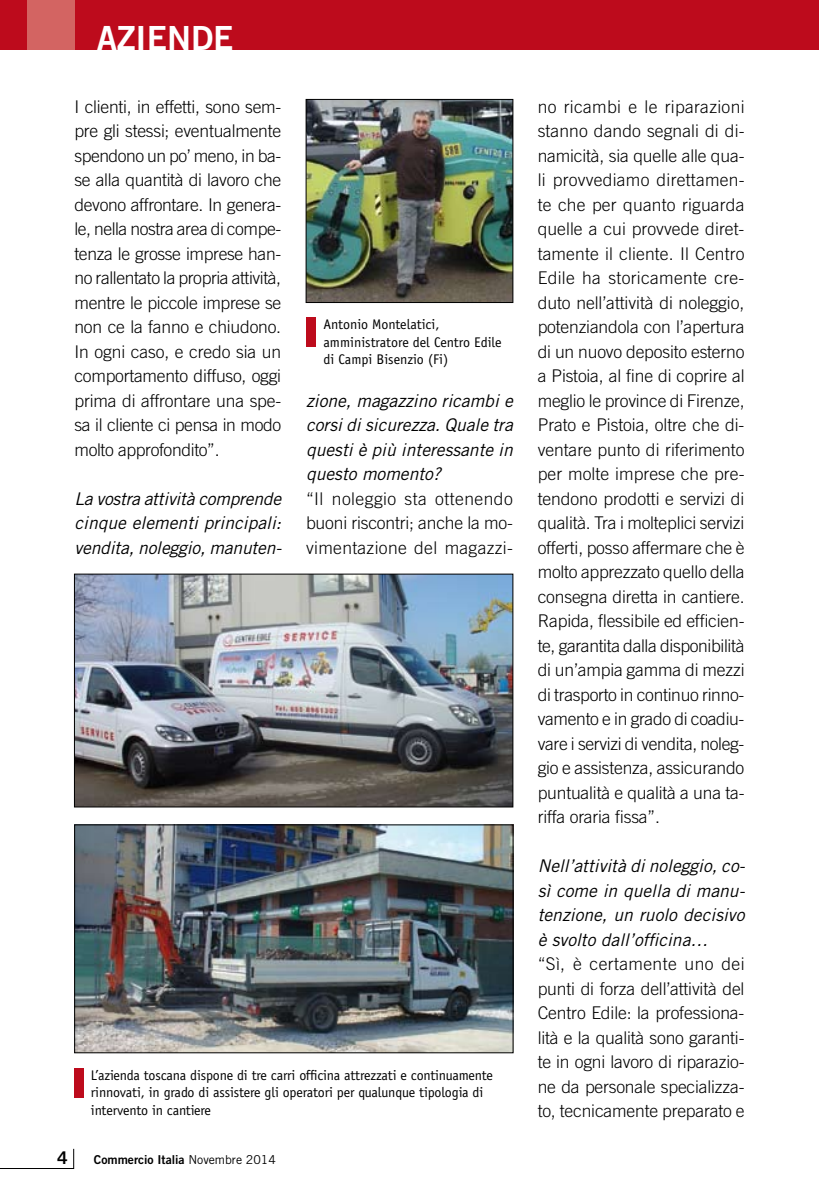
<style>
.page{position:relative;width:819px;height:1191px;background:#fff}
.page>*{position:absolute;margin:0;border:0;box-sizing:border-box;transform-origin:0 0}
.t1{font:33.25px "Trade Gothic LT Std Bd 2";color:#fff}
.t2{font:300 17.5px/24.5px "Trade Gothic LT Std";letter-spacing:-.01em;color:#000;text-align:justify}
.t3{font:italic 17.5px/24.5px "Trade Gothic LT Std";color:#000;text-align:justify}
.t4{font:17.5px "Trade Gothic LT Std Bd 2";color:#000}
.t5{font:14px/17.5px "Officina Sans Std";letter-spacing:-.01em;color:#000}
.t6{font:12.25px "Trade Gothic LT Std Bd 2";color:#000}
.s1{font-family:"Trade Gothic LT Std"}
</style>
<div class="page">
<svg style="left:73px;top:1148px;width:1px;height:20px"></svg>
<div style="left:0;top:0;width:819px;height:50px;background:#bd0b1c"></div>
<div style="left:27px;top:0;width:47px;height:50px;background:#d36462"></div>
<img style="left:76px;top:576px;width:435px;height:229px">
<div style="left:74px;top:574px;width:439px;height:233px;border:1px solid #000"></div>
<img style="left:76px;top:826px;width:435px;height:225px">
<div style="left:74px;top:824px;width:439px;height:229px;border:1px solid #000"></div>
<div style="left:74px;top:1068px;width:10px;height:29px;background:#bd0b1c"></div>
<img style="left:308px;top:101px;width:203px;height:200px">
<div style="left:306px;top:99px;width:207px;height:204px;border:1px solid #000"></div>
<div style="left:306px;top:317px;width:10px;height:30px;background:#bd0b1c"></div>
<h1 class="t1" style="left:97px;top:18px;width:134px">Aziende</h1>
<p class="t2" style="left:74px;top:94px;width:208px">I clienti, in effetti, sono sem&shy;pre gli stessi; eventualmente spendono un po’ meno, in ba&shy;se alla quantità di lavoro che devono affrontare. In genera&shy;le, nella nostra area di compe&shy;tenza le grosse imprese han&shy;no rallentato la propria attività, mentre le piccole imprese se non ce la fanno e chiudono.<br>In ogni caso, e credo sia un comportamento diffuso, oggi prima di affrontare una spe&shy;sa il cliente ci pensa in modo molto approfondito”.</p>
<p class="t3" style="left:74px;top:486px;width:209px">La vostra attività comprende cinque elementi principali: vendita, noleggio, manuten-</p>
<p class="t5" style="left:323px;top:316px;width:180px">Antonio Montelatici, amministratore del Centro Edile di Campi Bisenzio (Fi)</p>
<p class="t3" style="left:306px;top:388px;width:208px">zione, magazzino ricambi e corsi di sicurezza. Quale tra questi è più interessante in questo momento?</p>
<p class="t2" style="left:306px;top:486px;width:208px">“Il noleggio sta ottenendo buoni riscontri; anche la mo&shy;vimentazione del magazzi-</p>
<p class="t5" style="left:91px;top:1066px;width:403px">L’azienda toscana dispone di tre carri officina attrezzati e continuamente rinnovati, in grado di assistere gli operatori per qualunque tipologia di intervento in cantiere</p>
<p class="t4" style="left:57px;top:1147px;width:12px">4</p>
<p class="t6" style="left:94px;top:1152px;width:183px">Commercio Italia <span class="s1">Novembre 2014</span></p>
<p class="t2" style="left:537px;top:94px;width:208px">no ricambi e le riparazioni stanno dando segnali di di&shy;namicità, sia quelle alle qua&shy;li provvediamo direttamen&shy;te che per quanto riguarda quelle a cui provvede diret&shy;tamente il cliente. Il Centro Edile ha storicamente cre&shy;duto nell’attività di noleggio, potenziandola con l’apertura di un nuovo deposito esterno a Pistoia, al fine di coprire al meglio le province di Firenze, Prato e Pistoia, oltre che di&shy;ventare punto di riferimento per molte imprese che pre&shy;tendono prodotti e servizi di qualità. Tra i molteplici servizi offerti, posso affermare che è molto apprezzato quello della consegna diretta in cantiere.<br>Rapida, flessibile ed efficien&shy;te, garantita dalla disponibilità di un’ampia gamma di mezzi di trasporto in continuo rinno&shy;vamento e in grado di coadiu&shy;vare i servizi di vendita, noleg&shy;gio e assistenza, assicurando puntualità e qualità a una ta&shy;riffa oraria fissa”.</p>
<p class="t3" style="left:537px;top:854px;width:209px">Nell’attività di noleggio, co&shy;sì come in quella di manu&shy;tenzione, un ruolo decisivo è svolto dall’officina…</p>
<p class="t2" style="left:537px;top:951px;width:208px">“Sì, è certamente uno dei punti di forza dell’attività del Centro Edile: la professiona&shy;lità e la qualità sono garanti&shy;te in ogni lavoro di riparazio&shy;ne da personale specializza&shy;to, tecnicamente preparato e</p>
</div>
